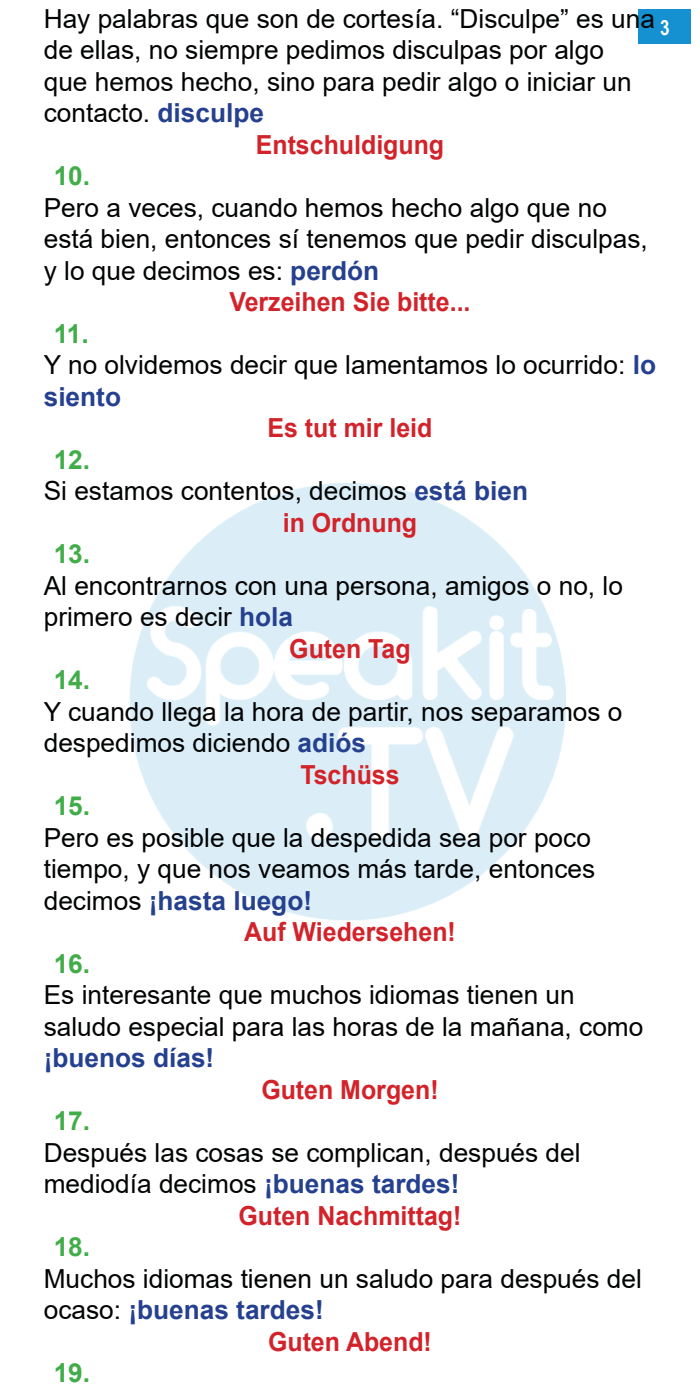
<style>
.page{position:relative;width:700px;height:1400px;background:#fff}
.page>*{position:absolute;margin:0;border:0;box-sizing:border-box;transform-origin:0 0}
.Text_ALL{font:26.25px/31.5px "Arial";color:#020304}
.Text_L2R_centre{font:700 26.25px "Arial";color:#d2232a;scale:.95 1}
.bullets_for_ALL{font:700 26.25px "Arial";color:#41ad49}
.Text_ALL-2{font:700 21px "Arial Narrow";color:#fff}
.s1{font-weight:700;color:#25408f}
</style>
<div class="page">
<img style="left:130px;top:483px;width:436px;height:437px">
<div style="left:639px;top:9px;width:52px;height:35px;background:#1590d0"></div>
<p class="Text_ALL" style="left:44px;top:3px;width:613px">Hay palabras que son de cortesía “. Disculpe” es una de ellas, no siempre pedimos disculpas por algo<br>que hemos hecho, sino para pedir algo o iniciar un contacto. <span class="s1">disculpe</span></p>
<p class="Text_L2R_centre" style="left:256px;top:126px;width:200px">Entschuldigung</p>
<p class="bullets_for_ALL" style="left:54px;top:158px;width:38px">10.</p>
<p class="Text_ALL" style="left:44px;top:192px;width:606px">Pero a veces, cuando hemos hecho algo que no está bien, entonces sí tenemos que pedir disculpas,<br>loy que decimos es: <span class="s1">perdón</span></p>
<p class="Text_L2R_centre" style="left:229px;top:284px;width:255px">Verzeihen Sie bitte...</p>
<p class="bullets_for_ALL" style="left:54px;top:315px;width:37px">11.</p>
<p class="Text_ALL" style="left:44px;top:349px;width:614px">Y no olvidemos decir que lamentamos lo ocurrido <span class="s1">lo</span>: <span class="s1">siento</span></p>
<p class="Text_L2R_centre" style="left:268px;top:410px;width:175px">Es tut mir leid</p>
<p class="bullets_for_ALL" style="left:54px;top:441px;width:38px">12.</p>
<p class="Text_ALL" style="left:44px;top:475px;width:486px">Si estamos contentos, decimos <span class="s1">está bien</span></p>
<p class="Text_L2R_centre" style="left:283px;top:504px;width:143px">in Ordnung</p>
<p class="bullets_for_ALL" style="left:54px;top:536px;width:38px">13.</p>
<p class="Text_ALL" style="left:44px;top:570px;width:581px">Al encontrarnos con una persona, amigos o no lo, primero es decir <span class="s1">hola</span></p>
<p class="Text_L2R_centre" style="left:289px;top:630px;width:129px">Guten Tag</p>
<p class="bullets_for_ALL" style="left:54px;top:662px;width:38px">14.</p>
<p class="Text_ALL" style="left:44px;top:696px;width:580px">Y cuando llega la hora de partir, nos separamos o despedimos diciendo <span class="s1">adiós</span></p>
<p class="Text_L2R_centre" style="left:300px;top:756px;width:106px">Tschüss</p>
<p class="bullets_for_ALL" style="left:54px;top:788px;width:38px">15.</p>
<p class="Text_ALL" style="left:44px;top:822px;width:553px">Pero es posible que la despedida sea por poco tiempo y, que nos veamos más tarde, entonces decimos <span class="s1">¡hasta luego!</span></p>
<p class="Text_L2R_centre" style="left:244px;top:914px;width:224px">Auf Wiedersehen!</p>
<p class="bullets_for_ALL" style="left:54px;top:945px;width:38px">16.</p>
<p class="Text_ALL" style="left:44px;top:979px;width:601px">Es interesante que muchos idiomas tienen un saludo especial para las horas de la mañana, como <span class="s1">¡buenos días!</span></p>
<p class="Text_L2R_centre" style="left:261px;top:1071px;width:188px">Guten Morgen!</p>
<p class="bullets_for_ALL" style="left:54px;top:1103px;width:38px">17.</p>
<p class="Text_ALL" style="left:44px;top:1137px;width:538px">Después las cosas se complican, después del mediodía decimos <span class="s1">¡buenas tardes!</span></p>
<p class="Text_L2R_centre" style="left:238px;top:1197px;width:236px">Guten Nachmittag!</p>
<p class="bullets_for_ALL" style="left:54px;top:1229px;width:38px">18.</p>
<p class="Text_ALL" style="left:44px;top:1263px;width:600px">Muchos idiomas tienen un saludo para después del ocaso <span class="s1">¡</span>: <span class="s1">buenas tardes!</span></p>
<p class="Text_L2R_centre" style="left:268px;top:1323px;width:174px">Guten Abend!</p>
<p class="bullets_for_ALL" style="left:54px;top:1355px;width:38px">19.</p>
<p class="Text_ALL-2" style="left:660px;top:11px;width:11px">3</p>
</div>
